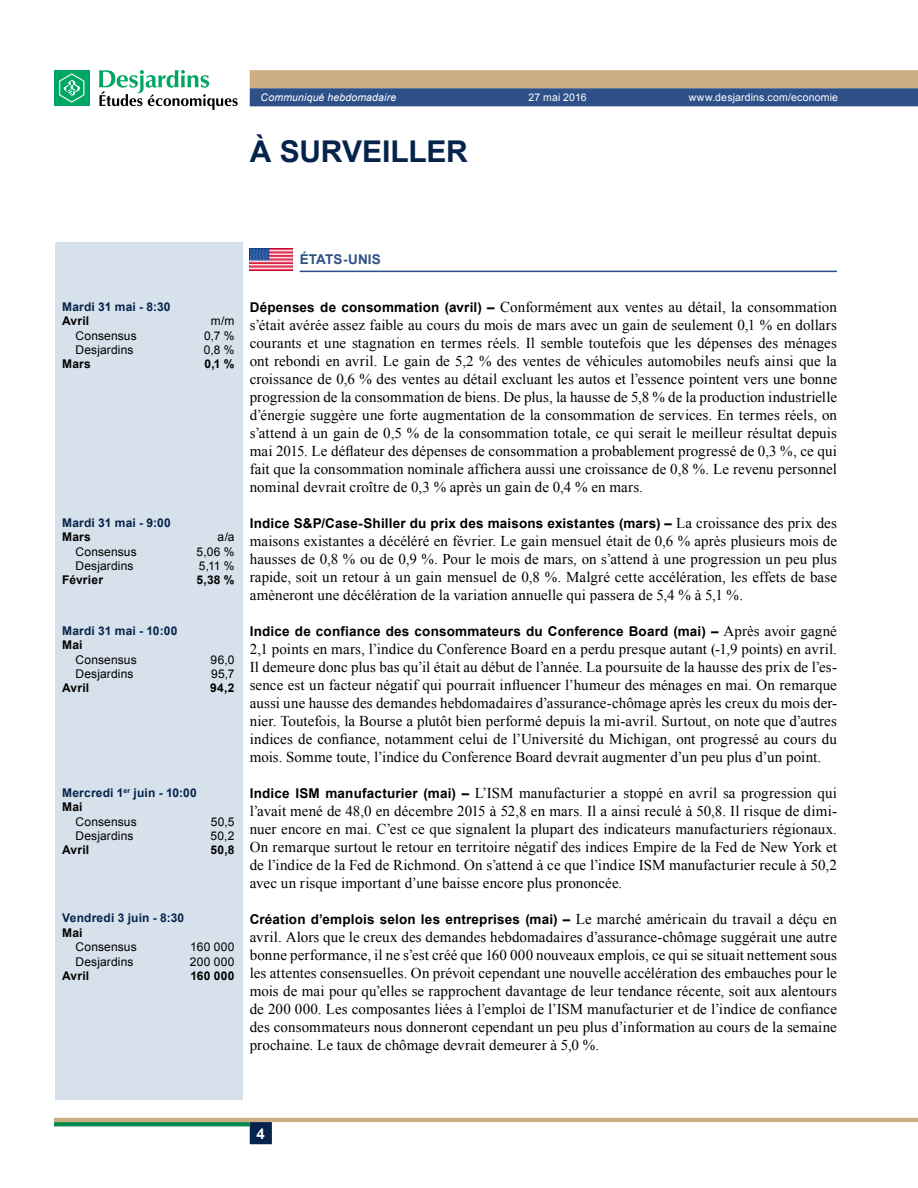
<style>
.page{position:relative;width:918px;height:1188px;background:#fff}
.page>*{position:absolute;margin:0;border:0;box-sizing:border-box;transform-origin:0 0}
.t1{font:700 30px "Arial";letter-spacing:-.005em;color:#05234b}
.t2{font:15px/18px "Times New Roman";letter-spacing:.005em;color:#000;text-align:justify}
.t3{font:700 15px "Arial";color:#fff}
.t4{font:700 13.5px "Arial";letter-spacing:.015em;color:#000}
.t5{font:700 13.5px "Arial";letter-spacing:.01em;color:#2d5088}
.t6{font:12px "Arial";letter-spacing:.01em;color:#000}
.t7{font:700 12px/14.4px "Arial";letter-spacing:.015em;color:#05234b}
.t8{font:700 12px "Arial";letter-spacing:.02em;color:#000}
.t9{font:10.5px "Arial";letter-spacing:.015em;color:#fff}
.t10{font:italic 10.5px "Arial";letter-spacing:.015em;color:#fff}
.s1{color:#000}
.s2{font-family:"Arial";font-weight:700;font-size:13.5px}
.s3{font-family:"Times New Roman";font-weight:400;font-size:15px}
</style>
<div class="page">
<svg style="left:250px;top:70px;width:668px;height:36px;background:#7e8087"></svg>
<hr style="left:54px;top:1118px;width:864px;height:4px;background:#cdae84">
<svg style="left:54px;top:1122px;width:196px;height:4px"></svg>
<div style="left:250px;top:1122px;width:22px;height:22px;background:#05234b;border:2px solid #05234b"></div>
<div style="left:54px;top:70px;width:36px;height:36px;background:#00a664"></div>
<svg style="left:59px;top:73px;width:25px;height:30px"></svg>
<svg style="left:99px;top:70px;width:139px;height:40px"></svg>
<hr style="left:300px;top:271px;width:537px;height:1px;background:#2d5088">
<img style="left:250px;top:249px;width:43px;height:21px">
<div style="left:55px;top:242px;width:187px;height:858px;background:#d7e1eb"></div>
<p class="t10" style="left:261px;top:91px;width:137px">Communiqué hebdomadaire</p>
<p class="t9" style="left:528px;top:91px;width:60px">27 mai 2016</p>
<p class="t9" style="left:689px;top:91px;width:151px">www.desjardins.com/economie</p>
<h1 class="t1" style="left:250px;top:132px;width:210px">À surveiller</h1>
<p class="t7" style="left:62px;top:300px;width:110px">Mardi 31 mai - 8:30</p>
<p class="t8" style="left:62px;top:313px;width:29px">Avril</p>
<p class="t6" style="left:211px;top:313px;width:25px">m/m</p>
<p class="t6" style="left:76px;top:327px;width:63px">Consensus</p>
<p class="t6" style="left:204px;top:327px;width:32px">0,7 %</p>
<p class="t6" style="left:76px;top:342px;width:59px">Desjardins</p>
<p class="t6" style="left:204px;top:342px;width:32px">0,8 %</p>
<p class="t8" style="left:62px;top:356px;width:30px">Mars</p>
<p class="t8" style="left:205px;top:356px;width:31px">0,1 %</p>
<p class="t7" style="left:62px;top:516px;width:110px">Mardi 31 mai - 9:00</p>
<p class="t8" style="left:62px;top:529px;width:30px">Mars</p>
<p class="t6" style="left:218px;top:529px;width:18px">a/a</p>
<p class="t6" style="left:76px;top:543px;width:63px">Consensus</p>
<p class="t6" style="left:197px;top:543px;width:39px">5,06 %</p>
<p class="t6" style="left:76px;top:558px;width:59px">Desjardins</p>
<p class="t6" style="left:199px;top:558px;width:37px">5,11 %</p>
<p class="t8" style="left:62px;top:572px;width:42px">Février</p>
<p class="t8" style="left:197px;top:572px;width:40px">5,38 %</p>
<p class="t7" style="left:62px;top:624px;width:117px">Mardi 31 mai - 10:00</p>
<p class="t8" style="left:62px;top:637px;width:22px">Mai</p>
<p class="t6" style="left:76px;top:651px;width:63px">Consensus</p>
<p class="t6" style="left:211px;top:651px;width:25px">96,0</p>
<p class="t6" style="left:76px;top:666px;width:59px">Desjardins</p>
<p class="t6" style="left:211px;top:666px;width:25px">95,7</p>
<p class="t8" style="left:62px;top:680px;width:29px">Avril</p>
<p class="t8" style="left:210px;top:680px;width:26px">94,2</p>
<p class="t7" style="left:62px;top:786px;width:136px">Mercredi 1<sup>er</sup> juin - 10:00<br><span class="s1">Mai</span></p>
<p class="t6" style="left:76px;top:813px;width:63px">Consensus</p>
<p class="t6" style="left:211px;top:813px;width:25px">50,5</p>
<p class="t6" style="left:76px;top:828px;width:59px">Desjardins</p>
<p class="t6" style="left:211px;top:828px;width:26px">50,2</p>
<p class="t8" style="left:62px;top:842px;width:29px">Avril</p>
<p class="t8" style="left:211px;top:842px;width:25px">50,8</p>
<p class="t7" style="left:62px;top:911px;width:124px">Vendredi 3 juin - 8:30</p>
<p class="t8" style="left:62px;top:925px;width:22px">Mai</p>
<p class="t6" style="left:76px;top:939px;width:63px">Consensus</p>
<p class="t6" style="left:190px;top:939px;width:46px">160 000</p>
<p class="t6" style="left:76px;top:954px;width:59px">Desjardins</p>
<p class="t6" style="left:190px;top:954px;width:46px">200 000</p>
<p class="t8" style="left:62px;top:968px;width:29px">Avril</p>
<p class="t8" style="left:191px;top:968px;width:46px">160 000</p>
<p class="t5" style="left:300px;top:250px;width:83px">États-Unis</p>
<p class="t2" style="left:250px;top:297px;width:589px"><span class="s2">Dépenses de consommation (avril) –</span> Conformément aux ventes au détail, la consommation s’était avérée assez faible au cours du mois de mars avec un gain de seulement 0,1 % en dollars courants et une stagnation en termes réels. Il semble toutefois que les dépenses des ménages ont rebondi en avril. Le gain de 5,2 % des ventes de véhicules automobiles neufs ainsi que la croissance de 0,6 % des ventes au détail excluant les autos et l’essence pointent vers une bonne progression de la consommation de biens. De plus, la hausse de 5,8 % de la production industrielle d’énergie suggère une forte augmentation de la consommation de services. En termes réels, on s’attend à un gain de 0,5 % de la consommation totale, ce qui serait le meilleur résultat depuis mai 2015. Le déflateur des dépenses de consommation a probablement progressé de 0,3 %, ce qui fait que la consommation nominale affichera aussi une croissance de 0,8 %. Le revenu personnel nominal devrait croître de 0,3 % après un gain de 0,4 % en mars.</p>
<p class="t4" style="left:250px;top:514px;width:589px">Indice S&amp;P/Case-Shiller du prix des maisons existantes (mars) – <span class="s3">La croissance des prix des</span></p>
<p class="t2" style="left:250px;top:531px;width:589px">maisons existantes a décéléré en février. Le gain mensuel était de 0,6 % après plusieurs mois de hausses de 0,8 % ou de 0,9 %. Pour le mois de mars, on s’attend à une progression un peu plus rapide, soit un retour à un gain mensuel de 0,8 %. Malgré cette accélération, les effets de base amèneront une décélération de la variation annuelle qui passera de 5,4 % à 5,1 %.</p>
<p class="t4" style="left:250px;top:622px;width:589px">Indice de confiance des consommateurs du Conference Board (mai) – <span class="s3">Après avoir gagné</span></p>
<p class="t2" style="left:250px;top:639px;width:589px">2,1 points en mars, l’indice du Conference Board en a perdu presque autant (-1,9 points) en avril.<br>Il demeure donc plus bas qu’il était au début de l’année. La poursuite de la hausse des prix de l’es&shy;sence est un facteur négatif qui pourrait influencer l’humeur des ménages en mai. On remarque aussi une hausse des demandes hebdomadaires d’assurance-chômage après les creux du mois der&shy;nier. Toutefois, la Bourse a plutôt bien performé depuis la mi-avril. Surtout, on note que d’autres indices de confiance, notamment celui de l’Université du Michigan, ont progressé au cours du mois. Somme toute, l’indice du Conference Board devrait augmenter d’un peu plus d’un point.</p>
<p class="t2" style="left:250px;top:783px;width:589px"><span class="s2">Indice IS M manufacturier (mai) –</span> L’ISM manufacturier a stoppé en avril sa progression qui l’avait mené de 48,0 en décembre 2015 à 52,8 en mars. Il a ainsi reculé à 50,8. Il risque de dimi&shy;nuer encore en mai. C’est ce que signalent la plupart des indicateurs manufacturiers régionaux.<br>On remarque surtout le retour en territoire négatif des indices Empire de la Fed de New York et de l’indice de la Fed de Richmond. On s’attend à ce que l’indice ISM manufacturier recule à 50,2 avec un risque important d’une baisse encore plus prononcée.</p>
<p class="t4" style="left:250px;top:910px;width:589px">Création d’emplois selon les entreprises (mai) – <span class="s3">Le marché américain du travail a déçu en</span></p>
<p class="t2" style="left:250px;top:927px;width:589px">avril. Alors que le creux des demandes hebdomadaires d’assurance-chômage suggérait une autre bonne performance, il ne s’est créé que 160 000 nouveaux emplois, ce qui se situait nettement sous les attentes consensuelles. On prévoit cependant une nouvelle accélération des embauches pour le mois de mai pour qu’elles se rapprochent davantage de leur tendance récente, soit aux alentours de 200 000. Les composantes liées à l’emploi de l’ISM manufacturier et de l’indice de confiance des consommateurs nous donneront cependant un peu plus d’information au cours de la semaine prochaine. Le taux de chômage devrait demeurer à 5,0 %.</p>
<p class="t3" style="left:257px;top:1123px;width:10px">4</p>
</div>
